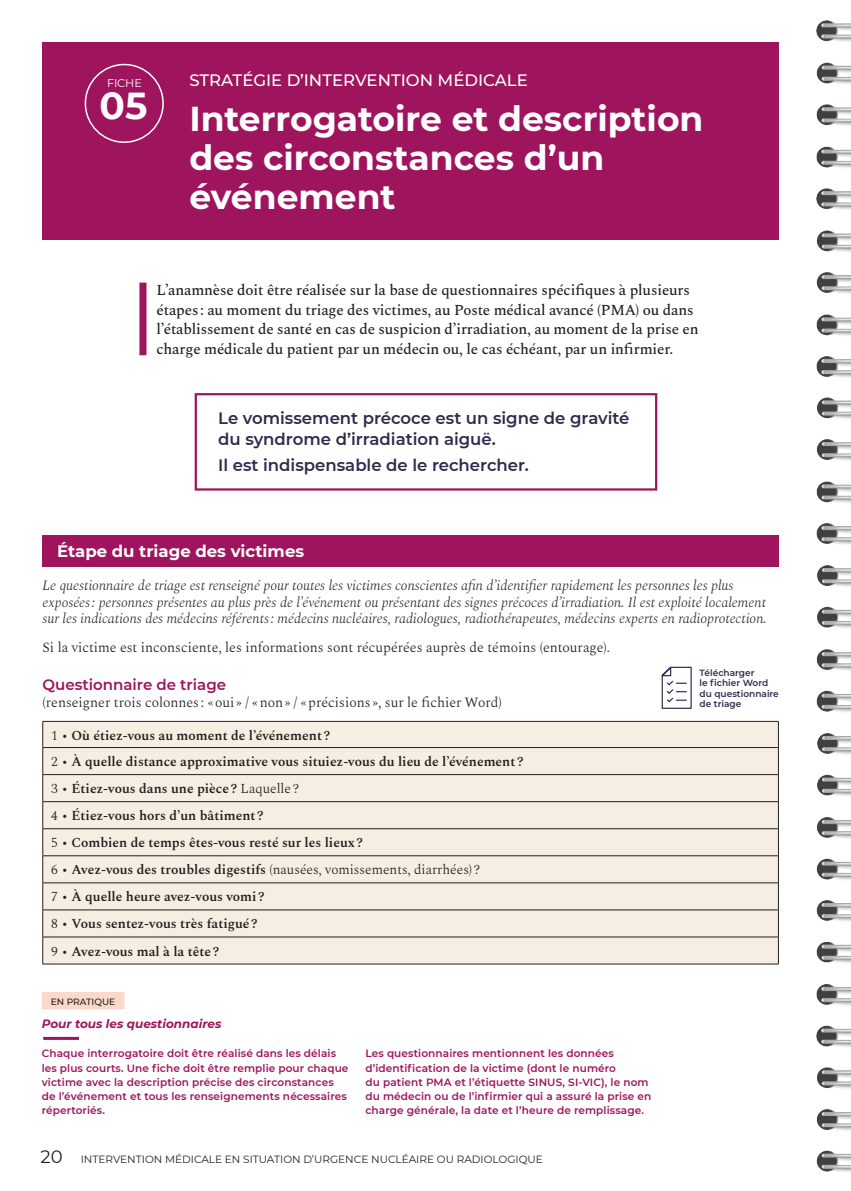
<style>
.page{position:relative;width:851px;height:1191px;background:#fff}
.page>*{position:absolute;margin:0;border:0;box-sizing:border-box;transform-origin:0 0}
.N3-Chiffre-Ds-Rond-0{font:700 37.5px "Montserrat";color:#fff}
.N2-Titre-01_02_03{font:700 34.5px/39px "Montserrat";color:#fff}
.t1{font:600 16.5px/21px "Montserrat";color:#302a4c}
.N1-Rubricage-01_02_0{font:500 16.5px "Montserrat";color:#fff}
.t2{font:700 16.5px "Montserrat";color:#fff}
.chapo{font:500 15px/19.5px "Spectral";letter-spacing:-.01em;color:#231f20}
.t3{font:600 15px "Montserrat";color:#9e145d}
.t4{font:italic 300 13.95px/16.5px "Spectral";color:#231f20}
.t5{font:300 13.95px "Spectral";color:#231f20}
.TABLO-Body-Spectral{font:600 13.5px "Spectral";color:#231f20}
.TABLO-Body-Spectral-2{font:300 13.5px "Spectral";color:#231f20}
.t6{font:italic 700 12px "Montserrat";color:#9e145d}
.Encadré-Beige-Body{font:11.25px "Montserrat";letter-spacing:-.01em;color:#fff}
.t7{font:600 10.5px/14.2px "Montserrat";letter-spacing:.01em;color:#9e145d}
.t8{font:10.5px "Montserrat";color:#231f20}
.Cartouche-En-Pratiqu{font:500 9.15px "Montserrat";color:#231f20}
.t9{font:600 9px/10.5px "Montserrat";color:#302a4c}
.s1{font-weight:300}
.s2{font-weight:600}
.s3{font-size:18px}
</style>
<div class="page">
<div style="left:43px;top:43px;width:735px;height:197px;background:#9e145d"></div>
<div style="left:85px;top:64px;width:79px;height:79px;border:2px solid #fff;border-radius:50%"></div>
<div style="left:139px;top:282px;width:7px;height:73px;background:#9e145d"></div>
<div style="left:43px;top:535px;width:735px;height:32px;background:#9e145d"></div>
<div style="left:43px;top:722px;width:735px;height:241px;background:#f6eee2"></div>
<hr style="left:43px;top:721px;width:735px;height:1px;background:#231f20">
<hr style="left:43px;top:747px;width:735px;height:1px;background:#231f20">
<hr style="left:43px;top:774px;width:735px;height:1px;background:#231f20">
<hr style="left:43px;top:801px;width:735px;height:1px;background:#231f20">
<hr style="left:43px;top:828px;width:735px;height:1px;background:#231f20">
<hr style="left:43px;top:855px;width:735px;height:1px;background:#231f20">
<hr style="left:43px;top:882px;width:735px;height:1px;background:#231f20">
<hr style="left:43px;top:909px;width:735px;height:1px;background:#231f20">
<hr style="left:43px;top:936px;width:735px;height:1px;background:#231f20">
<svg style="left:42px;top:721px;width:1px;height:242px"></svg>
<svg style="left:778px;top:721px;width:1px;height:242px"></svg>
<hr style="left:43px;top:963px;width:735px;height:1px;background:#231f20">
<svg style="left:661px;top:666px;width:31px;height:43px"></svg>
<div style="left:195px;top:393px;width:462px;height:97px;border:2px solid #9e145d"></div>
<div style="left:42px;top:992px;width:82px;height:17px;background:#fcd8cb"></div>
<hr style="left:43px;top:1037px;width:36px;height:3px;background:#9e145d">
<img style="left:816px;top:20px;width:34px;height:1027px">
<img style="left:816px;top:1067px;width:34px;height:105px">
<p class="Encadré-Beige-Body" style="left:107px;top:76px;width:36px">FICHE</p>
<p class="N1-Rubricage-01_02_0" style="left:189px;top:69px;width:340px">STRATÉGIE D’INTERVENTION MÉDICALE</p>
<p class="N3-Chiffre-Ds-Rond-0" style="left:100px;top:79px;width:49px">05</p>
<h1 class="N3-Chiffre-Ds-Rond-0" style="left:105px;top:79px;width:38px">12</h1>
<p class="N2-Titre-01_02_03" style="left:189px;top:98px;width:515px">Interrogatoire et description des circonstances d’un événement</p>
<p class="chapo" style="left:156px;top:279px;width:543px">L’anamnèse doit être réalisée sur la base de questionnaires spécifiques à plusieurs étapes : au moment du triage des victimes, au Poste médical avancé (PMA) ou dans l’établissement de santé en cas de suspicion d’irradiation, au moment de la prise en charge médicale du patient par un médecin ou, le cas échéant, par un infirmier.</p>
<p class="t1" style="left:218px;top:407px;width:413px">Le vomissement précoce est un signe de gravité du syndrome d’irradiation aiguë.</p>
<p class="t1" style="left:218px;top:454px;width:312px">Il est indispensable de le rechercher.</p>
<p class="t2" style="left:57px;top:540px;width:249px">Étape du triage des victimes</p>
<p class="t4" style="left:43px;top:576px;width:725px">Le questionnaire de triage est renseigné pour toutes les victimes conscientes afin d’identifier rapidement les personnes les plus exposées : personnes présentes au plus près de l’événement ou présentant des signes précoces d’irradiation. Il est exploité localement sur les indications des médecins référents : médecins nucléaires, radiologues, radiothérapeutes, médecins experts en radioprotection.</p>
<p class="t5" style="left:43px;top:637px;width:569px">Si la victime est inconsciente, les informations sont récupérées auprès de témoins (entourage).</p>
<p class="t3" style="left:43px;top:674px;width:185px">Questionnaire de triage</p>
<p class="t5" style="left:43px;top:692px;width:461px">(renseigner trois colonnes : « oui » / « non » / « précisions », sur le fichier Word)</p>
<p class="TABLO-Body-Spectral" style="left:51px;top:725px;width:280px"><span class="s1">1 •</span> Où étiez‑vous au moment de l’événement ?</p>
<p class="TABLO-Body-Spectral" style="left:51px;top:752px;width:474px"><span class="s1">2 •</span> À quelle distance approximative vous situiez‑vous du lieu de l’événement ?</p>
<p class="TABLO-Body-Spectral" style="left:51px;top:779px;width:249px"><span class="s1">3 •</span> Étiez‑vous dans une pièce ? <span class="s1">Laquelle ?</span></p>
<p class="TABLO-Body-Spectral" style="left:51px;top:806px;width:214px"><span class="s1">4 •</span> Étiez‑vous hors d’un bâtiment ?</p>
<p class="TABLO-Body-Spectral" style="left:51px;top:833px;width:313px"><span class="s1">5 •</span> Combien de temps êtes‑vous resté sur les lieux ?</p>
<p class="TABLO-Body-Spectral-2" style="left:51px;top:860px;width:430px">6 • <span class="s2">Avez‑vous des troubles digestifs</span> (nausées, vomissements, diarrhées) ?</p>
<p class="TABLO-Body-Spectral" style="left:51px;top:887px;width:215px"><span class="s1">7 •</span> À quelle heure avez‑vous vomi ?</p>
<p class="TABLO-Body-Spectral" style="left:51px;top:914px;width:208px"><span class="s1">8 •</span> Vous sentez‑vous très fatigué ?</p>
<p class="TABLO-Body-Spectral" style="left:51px;top:941px;width:169px"><span class="s1">9 •</span> Avez‑vous mal à la tête ?</p>
<p class="t9" style="left:699px;top:667px;width:81px">Télécharger<br>le fichier Word du questionnaire de triage</p>
<p class="Cartouche-En-Pratiqu" style="left:51px;top:995px;width:66px">EN PRATIQUE</p>
<p class="t6" style="left:42px;top:1015px;width:181px">Pour tous les questionnaires</p>
<p class="t7" style="left:42px;top:1046px;width:308px">Chaque interrogatoire doit être réalisé dans les délais les plus courts. Une fiche doit être remplie pour chaque victime avec la description précise des circonstances de l’événement et tous les renseignements nécessaires répertoriés.</p>
<p class="t7" style="left:365px;top:1046px;width:287px">Les questionnaires mentionnent les données d’identification de la victime (dont le numéro<br>du patient PMA et l’étiquette SINUS, SI‑VIC), le nom du médecin ou de l’infirmier qui a assuré la prise en charge générale, la date et l’heure de remplissage.</p>
<p class="t8" style="left:41px;top:1152px;width:503px"><span class="s3">20</span> INTERVENTION MÉDICALE EN SITUATION D’URGENCE NUCLÉAIRE OU RADIOLOGIQUE</p>
</div>
